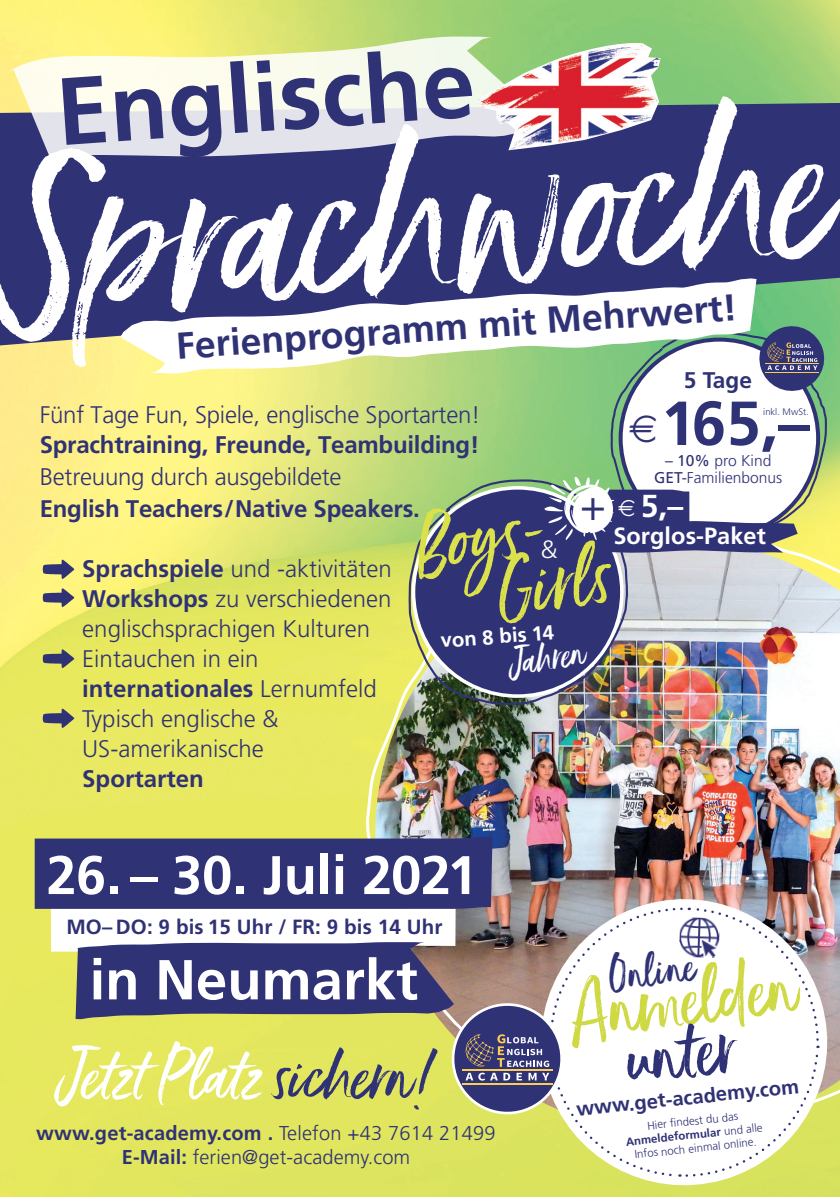
<style>
.page{position:relative;width:840px;height:1197px;background:#fff}
.page>*{position:absolute;margin:0;border:0;box-sizing:border-box;transform-origin:0 0}
.t1{font:202px "Ernestand Emily Slanted";color:#fff}
.t2{font:700 95.4px "Frutiger";color:#303276}
.t3{font:74.4px "Ernestand Emily Slanted";color:#dae14b}
.t4{font:70.2px "Ernestand Emily Upright";color:#cfd943}
.t5{font:70.2px "Ernestand Emily Upright";color:#303276}
.t6{font:62px "Ernestand Emily Slanted";color:#fff}
.t7{font:700 62px "Frutiger";color:#303276}
.t8{font:700 56.2px "Frutiger";color:#fff}
.t9{font:700 54.2px "Frutiger";letter-spacing:-.005em;color:#fff}
.t10{font:300 43px "Frutiger";color:#303276}
.t11{font:41px "Ernestand Emily Upright";color:#303276}
.t12{font:700 37.4px "Frutiger";color:#303276}
.t13{font:34.6px "Ernestand Emily Slanted";color:#fff}
.t14{font:700 31.8px "Frutiger";color:#fff}
.t15{font:27px "Euro Logo";color:#303276}
.t16{font:300 25px "Frutiger";color:#fff}
.t17{font:300 24px/30px "Frutiger";color:#303276}
.t18{font:700 24px "Frutiger";letter-spacing:-.01em;color:#303276}
.t19{font:700 23.6px "Frutiger";letter-spacing:.005em;color:#fff}
.t20{font:700 22.6px "Frutiger";color:#303276}
.t21{font:700 20.6px "Frutiger";letter-spacing:.005em;color:#303276}
.t22{font:700 20.4px "Frutiger";color:#fff}
.t23{font:700 20.2px "Frutiger";color:#303276}
.t24{font:700 20px "Frutiger";letter-spacing:.01em;color:#303276}
.t25{font:300 20px "Frutiger";letter-spacing:.005em;color:#303276}
.t26{font:300 15.6px "Frutiger";color:#303276}
.t27{font:300 11.4px "Frutiger";color:#303276}
.t28{font:700 11.4px "Frutiger";color:#303276}
.t29{font:300 9.4px "Frutiger";color:#303276}
.s1{font-weight:700}
.s2{font-weight:300}
.s3{font-weight:400}
.s4{font-family:"Euro Logo";font-weight:400;font-size:16.4px}
.s5{color:#303276}
</style>
<div class="page">
<img style="left:0;top:0;width:839px;height:1196px">
<img style="left:40px;top:551px;width:35px;height:57px">
<img style="left:40px;top:641px;width:35px;height:28px">
<img style="left:40px;top:700px;width:35px;height:29px">
<img style="left:366px;top:528px;width:473px;height:595px">
<img style="left:524px;top:882px;width:315px;height:314px">
<svg style="left:446px;top:906px;width:373px;height:271px"></svg>
<hr style="left:462px;top:1069px;width:90px;height:1px;background:#fecc4e">
<hr style="left:462px;top:1082px;width:90px;height:2px;background:#fecc4e">
<img style="left:0;top:803px;width:564px;height:141px">
<svg style="left:0;top:876px;width:532px;height:174px"></svg>
<svg style="left:409px;top:478px;width:220px;height:228px;background:#50547a"></svg>
<svg style="left:608px;top:395px;width:219px;height:148px"></svg>
<svg style="left:813px;top:345px;width:14px;height:50px"></svg>
<hr style="left:765px;top:363px;width:53px;height:1px;background:#fecc4e">
<hr style="left:765px;top:371px;width:53px;height:1px;background:#fecc4e">
<svg style="left:564px;top:472px;width:257px;height:104px"></svg>
<img style="left:541px;top:471px;width:73px;height:70px">
<div style="left:0;top:103px;width:839px;height:242px;background:#303276"></div>
<svg style="left:73px;top:250px;width:740px;height:169px"></svg>
<svg style="left:3px;top:35px;width:542px;height:129px;background:#d4d5ca"></svg>
<img style="left:478px;top:43px;width:182px;height:107px">
<p class="t2" style="left:53px;top:56px;width:420px;rotate:-4deg">Englische</p>
<p class="t1" style="left:-17px;top:128px;width:838px;rotate:-5deg">Sprachwoche</p>
<p class="t12" style="left:175px;top:324px;width:563px;rotate:-4deg">Ferienprogramm mit Mehrwert!</p>
<p class="t20" style="left:683px;top:367px;width:69px">5 Tage</p>
<p class="t7" style="left:660px;top:387px;width:150px">165,–</p>
<p class="t17" style="left:40px;top:399px;width:442px">Fünf Tage Fun, Spiele, englische Sportarten!</p>
<p class="t18" style="left:40px;top:430px;width:441px">Sprachtraining, Freunde, Teambuilding!</p>
<p class="t17" style="left:40px;top:461px;width:303px">Betreuung durch ausgebildete</p>
<p class="t18" style="left:40px;top:494px;width:381px">English Teachers / Native Speakers.</p>
<p class="t17" style="left:82px;top:553px;width:311px"><span class="s1">Sprachspiele</span> und -aktivitäten</p>
<p class="t17" style="left:82px;top:583px;width:310px"><span class="s1">Workshops</span> zu verschiedenen englischsprachigen Kulturen</p>
<p class="t17" style="left:82px;top:643px;width:178px">Eintauchen in ein</p>
<p class="t18" style="left:82px;top:674px;width:296px">internationales <span class="s2">Lernumfeld</span></p>
<p class="t17" style="left:82px;top:703px;width:198px">Typisch englische &amp;</p>
<p class="t17" style="left:82px;top:733px;width:183px">US-amerikanische</p>
<p class="t18" style="left:82px;top:764px;width:123px">Sportarten</p>
<p class="t29" style="left:762px;top:407px;width:47px">inkl. MwSt.</p>
<p class="t15" style="left:628px;top:415px;width:30px">E</p>
<p class="t26" style="left:664px;top:452px;width:108px"><span class="s3">– 10%</span> pro Kind</p>
<p class="t26" style="left:653px;top:468px;width:129px"><span class="s3">GET-</span>Familienbonus</p>
<p class="t10" style="left:579px;top:481px;width:27px">+</p>
<p class="t14" style="left:617px;top:487px;width:67px"><span class="s4">E</span> 5,–</p>
<h3 class="t3" style="left:405px;top:501px;width:133px;rotate:-9deg">Boys-</h3>
<p class="t19" style="left:613px;top:522px;width:154px">Sorglos-Paket</p>
<p class="t3" style="left:486px;top:546px;width:117px;rotate:-9deg">Girls</p>
<p class="t16" style="left:540px;top:535px;width:18px">&amp;</p>
<p class="t22" style="left:439px;top:628px;width:115px;rotate:-4deg">von 8 bis 14</p>
<p class="t13" style="left:503px;top:643px;width:79px;rotate:-10deg">Jahren</p>
<p class="t9" style="left:46px;top:843px;width:432px">26. – 30. Juli 2021</p>
<p class="t21" style="left:66px;top:914px;width:377px">MO– DO: 9 bis 15 Uhr / FR: 9 bis 14 Uhr</p>
<p class="t8" style="left:89px;top:946px;width:330px">in Neumarkt</p>
<p class="t6" style="left:55px;top:1037px;width:378px">Jetzt Platz <span class="s5">sichern!</span></p>
<p class="t24" style="left:36px;top:1121px;width:460px">www.get-academy.com . <span class="s2">Telefon +43 7614 21499</span></p>
<p class="t25" style="left:122px;top:1145px;width:290px"><span class="s1">E-Mail:</span> ferien@get-academy.com</p>
<p class="t11" style="left:605px;top:950px;width:89px;rotate:-7deg">Online</p>
<p class="t4" style="left:564px;top:969px;width:231px;rotate:-7deg">Anmelden</p>
<p class="t5" style="left:620px;top:1015px;width:113px;rotate:-7deg">unter</p>
<p class="t23" style="left:574px;top:1097px;width:225px;rotate:-6deg">www.get-academy.com</p>
<p class="t27" style="left:646px;top:1118px;width:93px;rotate:-6deg">Hier fi ndest du das</p>
<p class="t28" style="left:625px;top:1134px;width:139px;rotate:-6deg">Anmeldeformular <span class="s2">und alle</span></p>
<p class="t27" style="left:633px;top:1147px;width:124px;rotate:-6deg">Infos noch einmal online.</p>
</div>
